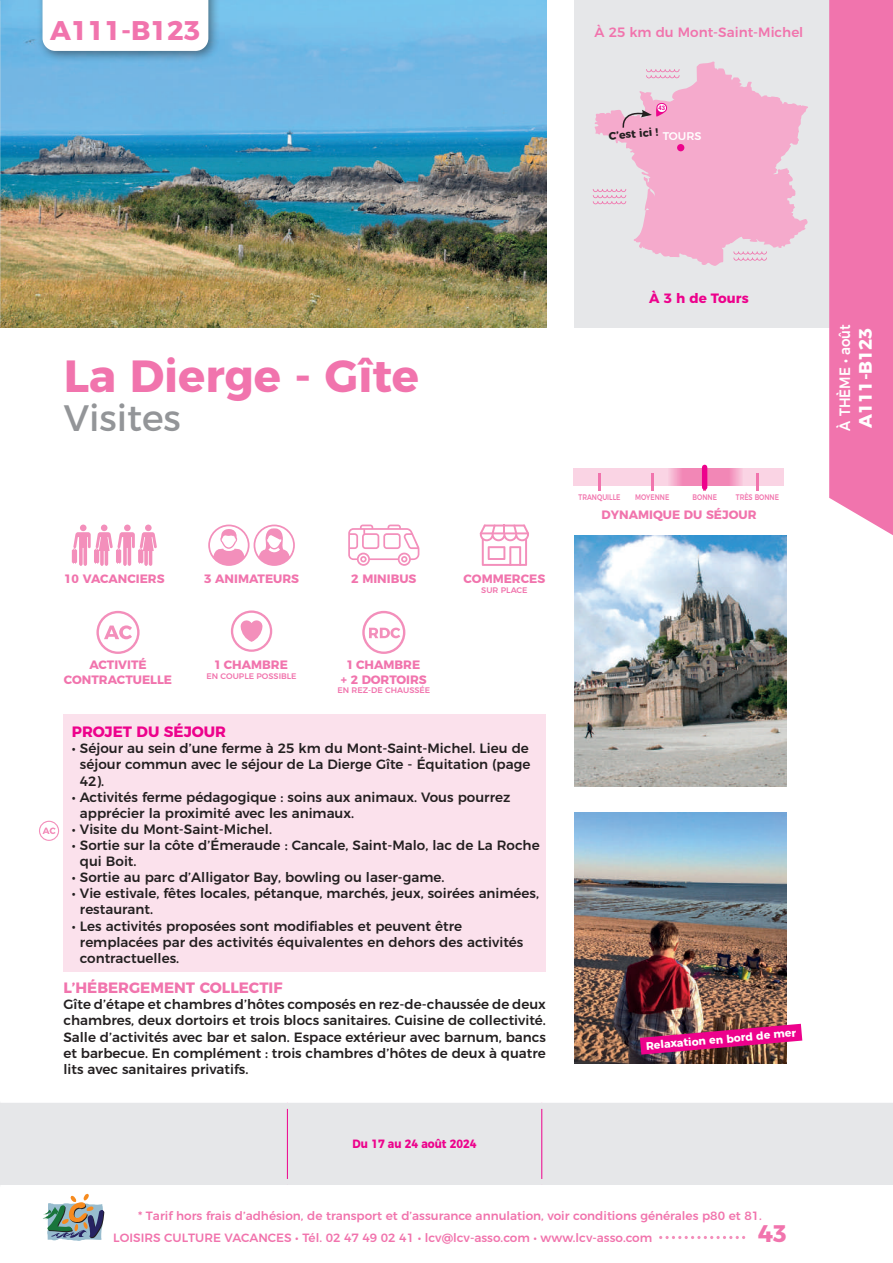
<style>
.page{position:relative;width:893px;height:1263px;background:#fff}
.page>*{position:absolute;margin:0;border:0;box-sizing:border-box;transform-origin:0 0}
.t1{font:700 45px "Montserrat";color:#f174ad}
.t2{font:36.75px "Montserrat";color:#939598}
.t3{font:700 27px "Montserrat";color:#f174ad}
.t4{font:700 24px "Montserrat";color:#f174ad}
.t5{font:700 18px "Montserrat";color:#fff}
.t6{font:700 15px "Montserrat";color:#f174ad}
.t7{font:700 15px "Montserrat";color:#ed028c}
.t8{font:500 15px "Montserrat";color:#fff;scale:.9 1}
.t9{font:500 13.5px/16.2px "Montserrat";color:#231f20}
.t10{font:500 13.5px "Montserrat";color:#f174ad}
.t11{font:700 13.5px "Montserrat";color:#ed028c}
.t12{font:700 12.15px/14.5px "Montserrat";color:#f174ad;text-align:center}
.t13{font:500 12px "Montserrat";color:#f174ad}
.t14{font:700 12px "Montserrat";color:#ed028c;scale:.9 1}
.t15{font:500 11.1px "Montserrat";color:#fff}
.t16{font:700 10.95px "Montserrat";color:#fff}
.t17{font:700 10.95px "Montserrat";color:#231f20}
.t18{font:500 8.1px "Montserrat";color:#f174ad}
.t19{font:500 8.1px "Montserrat";color:#f174ad;scale:.8 1}
.t20{font:700 condensed 6.15px "Helvetica Neue LT Std";color:#ed028c;scale:1.06 1}
</style>
<div class="page">
<div style="left:0;top:1101px;width:893px;height:85px;background:#e6e7e9"></div>
<hr style="left:0;top:1100px;width:893px;height:3px;background:#fff">
<hr style="left:0;top:1185px;width:893px;height:3px;background:#fff">
<svg style="left:480px;top:524px;width:49px;height:42px"></svg>
<svg style="left:208px;top:524px;width:87px;height:42px"></svg>
<svg style="left:231px;top:610px;width:41px;height:42px"></svg>
<svg style="left:362px;top:611px;width:43px;height:43px"></svg>
<svg style="left:348px;top:524px;width:71px;height:42px"></svg>
<svg style="left:72px;top:524px;width:85px;height:42px"></svg>
<div style="left:573px;top:469px;width:211px;height:17px;background:#fad4e4"></div>
<div style="left:574px;top:0;width:276px;height:327px;background:#e6e7e9"></div>
<img style="left:0;top:0;width:546px;height:327px">
<div style="left:37px;top:0;width:184px;height:63px;background:#231f20;opacity:.5"></div>
<svg style="left:43px;top:0;width:165px;height:51px"></svg>
<svg style="left:829px;top:0;width:64px;height:535px;background:#f17cb1"></svg>
<svg style="left:43px;top:1194px;width:61px;height:47px"></svg>
<img style="left:574px;top:536px;width:213px;height:250px">
<img style="left:574px;top:812px;width:213px;height:251px">
<img style="left:640px;top:1024px;width:162px;height:31px">
<svg style="left:659px;top:1236px;width:86px;height:3px"></svg>
<hr style="left:598px;top:473px;width:3px;height:17px;background:#f174ad">
<hr style="left:651px;top:473px;width:3px;height:17px;background:#f174ad">
<hr style="left:703px;top:473px;width:3px;height:17px;background:#f174ad">
<hr style="left:756px;top:473px;width:3px;height:17px;background:#f174ad">
<svg style="left:669px;top:469px;width:73px;height:17px"></svg>
<div style="left:702px;top:467px;width:5px;height:20px;background:#ed028c"></div>
<svg style="left:96px;top:611px;width:44px;height:43px"></svg>
<div style="left:63px;top:714px;width:483px;height:257px;background:#fbe1ec"></div>
<svg style="left:39px;top:821px;width:20px;height:20px"></svg>
<svg style="left:593px;top:61px;width:215px;height:205px"></svg>
<h3 class="t3" style="left:50px;top:8px;width:152px">A111-B123</h3>
<p class="t10" style="left:595px;top:22px;width:210px">À 25 km du Mont-Saint-Michel</p>
<p class="t20" style="left:659px;top:104px;width:7px">43</p>
<p class="t17" style="left:608px;top:127px;width:51px;rotate:-5deg">C’est ici !</p>
<p class="t15" style="left:663px;top:128px;width:40px">TOURS</p>
<h1 class="t1" style="left:64px;top:339px;width:357px">La Dierge - Gîte</h1>
<h2 class="t2" style="left:64px;top:389px;width:119px">Visites</h2>
<p class="t12" style="left:64px;top:571px;width:102px">10 VACANCIERS</p>
<p class="t12" style="left:351px;top:571px;width:67px">2 MINIBUS</p>
<p class="t12" style="left:204px;top:571px;width:96px">3 ANIMATEURS</p>
<p class="t12" style="left:64px;top:656px;width:110px">ACTIVITÉ<br>CONTRACTUELLE</p>
<p class="t12" style="left:215px;top:656px;width:74px">1 CHAMBRE</p>
<p class="t18" style="left:206px;top:669px;width:92px">EN COUPLE POSSIBLE</p>
<p class="t12" style="left:341px;top:656px;width:87px">1 CHAMBRE<br>+ 2 DORTOIRS</p>
<p class="t18" style="left:337px;top:684px;width:94px">EN REZ-DE CHAUSSÉE</p>
<p class="t12" style="left:464px;top:571px;width:83px">COMMERCES</p>
<p class="t18" style="left:481px;top:584px;width:48px">SUR PLACE</p>
<p class="t7" style="left:72px;top:720px;width:156px">PROJET DU SÉJOUR</p>
<p class="t9" style="left:80px;top:739px;width:452px;text-align:justify;text-indent:-8px">• Séjour au sein d’une ferme à 25 km du Mont-Saint-Michel. Lieu de séjour commun avec le séjour de La Dierge Gîte - Équitation (page 42).</p>
<p class="t9" style="left:80px;top:788px;width:432px;text-indent:-8px">• Activités ferme pédagogique : soins aux animaux. Vous pourrez apprécier la proximité avec les animaux.</p>
<p class="t9" style="left:72px;top:820px;width:202px">• Visite du Mont-Saint-Michel.</p>
<p class="t9" style="left:80px;top:835px;width:461px;text-indent:-8px">• Sortie sur la côte d’Émeraude : Cancale, Saint-Malo, lac de La Roche qui Boit.</p>
<p class="t9" style="left:72px;top:868px;width:374px">• Sortie au parc d’Alligator Bay, bowling ou laser-game.</p>
<p class="t9" style="left:80px;top:884px;width:461px;text-indent:-8px">• Vie estivale, fêtes locales, pétanque, marchés, jeux, soirées animées, restaurant.</p>
<p class="t9" style="left:80px;top:916px;width:445px;text-indent:-8px">• Les activités proposées sont modifiables et peuvent être remplacées par des activités équivalentes en dehors des activités contractuelles.</p>
<p class="t6" style="left:63px;top:975px;width:220px">L’HÉBERGEMENT COLLECTIF</p>
<p class="t9" style="left:63px;top:995px;width:484px;text-align:justify">Gîte d’étape et chambres d’hôtes composés en rez-de-chaussée de deux chambres, deux dortoirs et trois blocs sanitaires. Cuisine de collectivité.<br>Salle d’activités avec bar et salon. Espace extérieur avec barnum, bancs et barbecue. En complément : trois chambres d’hôtes de deux à quatre lits avec sanitaires privatifs.</p>
<p class="t14" style="left:353px;top:1134px;width:139px">Du 17 au 24 août 2024</p>
<p class="t11" style="left:649px;top:287px;width:101px">À 3 h de Tours</p>
<p class="t19" style="left:579px;top:490px;width:54px">TRANQUILLE</p>
<p class="t19" style="left:635px;top:490px;width:44px">MOYENNE</p>
<p class="t19" style="left:693px;top:490px;width:32px">BONNE</p>
<p class="t19" style="left:736px;top:490px;width:55px">TRÈS BONNE</p>
<p class="t12" style="left:602px;top:507px;width:156px">DYNAMIQUE DU SÉJOUR</p>
<p class="t16" style="left:645px;top:1037px;width:152px;rotate:-5deg">Relaxation en bord de mer</p>
<p class="t13" style="left:138px;top:1206px;width:625px">* Tarif hors frais d’adhésion, de transport et d’assurance annulation, voir conditions générales p80 et 81.</p>
<p class="t13" style="left:113px;top:1228px;width:541px">LOISIRS CULTURE VACANCES • Tél. 02 47 49 02 41 • lcv@lcv-asso.com • www.lcv-asso.com</p>
<h3 class="t4" style="left:758px;top:1213px;width:30px">43</h3>
<p class="t8" style="left:833px;top:430px;width:119px;rotate:-90deg">À THÈME • août</p>
<h3 class="t5" style="left:850px;top:428px;width:102px;rotate:-90deg">A111-B123</h3>
</div>
